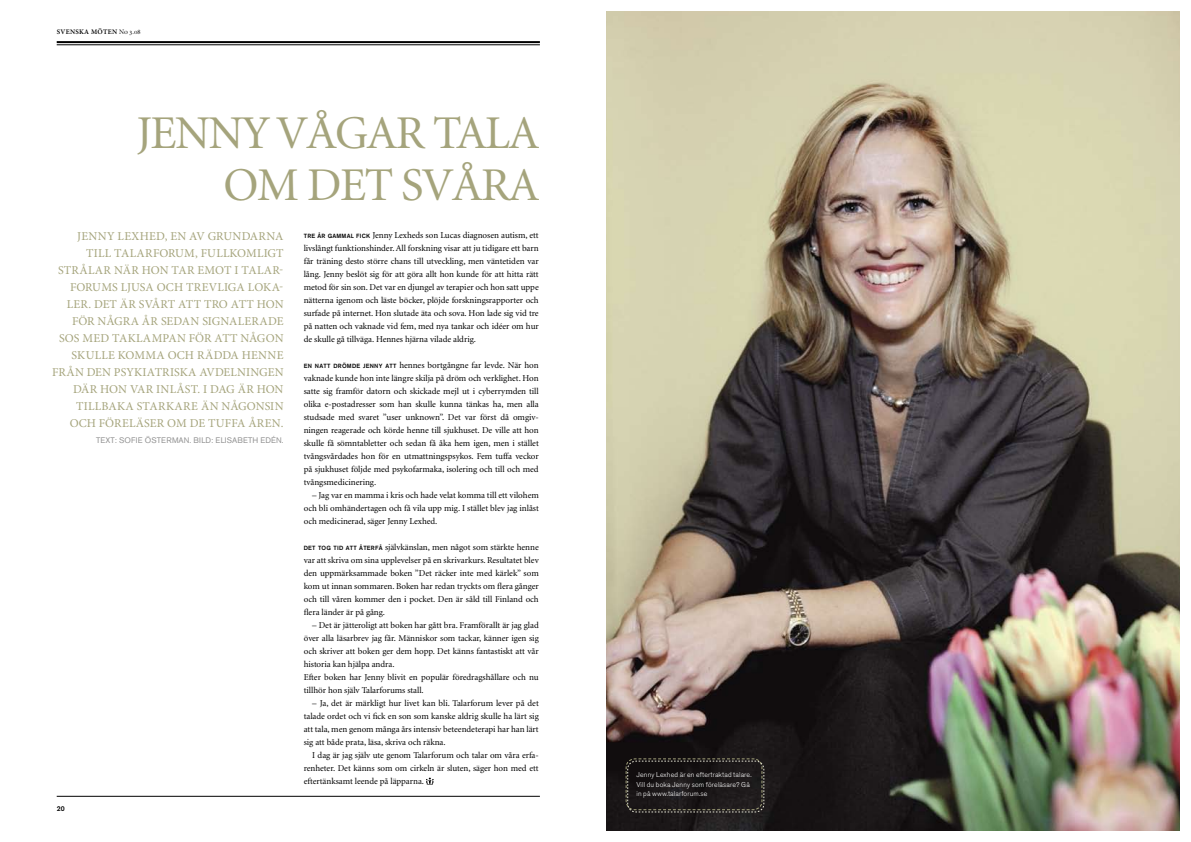
<style>
.page{position:relative;width:1191px;height:842px;background:#fff}
.page>*{position:absolute;margin:0;border:0;box-sizing:border-box;transform-origin:0 0}
.t1{font:47px/51.4px "Minion";letter-spacing:-.03em;color:#a5a47c;text-align:right}
.t2{font:12px/17px "Minion Pro";letter-spacing:.01em;color:#a5a47c;text-align:right}
.t3{font:9px/13px "Minion";letter-spacing:-.005em;color:#000;text-align:justify}
.t4{font:8px "Akzidenz Grotesk BE";color:#939393}
.t5{font:300 7px/9.5px "Akzidenz Grotesk BE";letter-spacing:.02em;color:#fff}
.t6{font:600 7px "Minion Pro";letter-spacing:.04em;color:#000}
.t7{font:500 7px "Akzidenz Grotesk BE";color:#000}
.s1{font-family:"Minion Display Regular SC";font-weight:400}
.s2{font-family:"Akzidenz Grotesk BE";font-weight:500;font-size:6px}
</style>
<div class="page">
<svg style="left:426px;top:778px;width:8px;height:7px"></svg>
<img style="left:607px;top:11px;width:572px;height:820px">
<hr style="left:57px;top:41px;width:483px;height:2px;background:#000">
<hr style="left:57px;top:44px;width:483px;height:1px;background:#000">
<hr style="left:57px;top:796px;width:483px;height:1px;background:#000">
<svg style="left:625px;top:758px;width:139px;height:55px;background:#221e1e"></svg>
<p class="t6" style="left:57px;top:27px;width:86px">SVENSKA MÖTEN <span class="s1">No 3.08</span></p>
<h1 class="t1" style="left:136px;top:109px;width:404px">Jenny vågar tala om det svåra</h1>
<h2 class="t2" style="left:77px;top:228px;width:208px">JENNY LEXHED, EN AV GRUNDARNA</h2>
<h2 class="t2" style="left:86px;top:245px;width:199px">TILL TALARFORUM, FULLKOMLIGT</h2>
<h2 class="t2" style="left:58px;top:262px;width:227px">STRÅLAR NÄR HON TAR EMOT I TALAR-</h2>
<h2 class="t2" style="left:70px;top:279px;width:215px">FORUMS LJUSA OCH TREVLIGA LOKA-</h2>
<h2 class="t2" style="left:67px;top:296px;width:218px">LER. DET ÄR SVÅRT ATT TRO ATT HON</h2>
<h2 class="t2" style="left:72px;top:313px;width:213px">FÖR NÅGRA ÅR SEDAN SIGNALERADE</h2>
<h2 class="t2" style="left:59px;top:330px;width:8px">SOS</h2>
<p class="t3" style="left:304px;top:229px;width:236px"><span class="s2">TRE ÅR GAMMAL FICK</span> Jenny Lexheds son Lucas diagnosen autism, ett livslångt funktionshinder. All forskning visar att ju tidigare ett barn får träning desto större chans till utveckling, men väntetiden var lång. Jenny beslöt sig för att göra allt hon kunde för att hitta rätt metod för sin son. Det var en djungel av terapier och hon satt uppe nätterna igenom och läste böcker, plöjde forskningsrapporter och surfade på internet. Hon slutade äta och sova. Hon lade sig vid tre på natten och vaknade vid fem, med nya tankar och idéer om hur de skulle gå tillväga. Hennes hjärna vilade aldrig.</p>
<p class="t3" style="left:304px;top:359px;width:236px"><span class="s2">EN NATT DRÖMDE JENNY ATT</span> hennes bortgångne far levde. När hon vaknade kunde hon inte längre skilja på dröm och verklighet. Hon satte sig framför datorn och skickade mejl ut i cyberrymden till olika e-postadresser som han skulle kunna tänkas ha, men alla studsade med svaret ”user unknown”. Det var först då omgiv&shy;ningen reagerade och körde henne till sjukhuset. De ville att hon skulle få sömntabletter och sedan få åka hem igen, men i stället tvångsvårdades hon för en utmattningspsykos. Fem tuffa veckor på sjukhuset följde med psykofarmaka, isolering och till och med tvångsmedicinering.</p>
<p class="t3" style="left:304px;top:489px;width:236px;text-indent:9px">– Jag var en mamma i kris och hade velat komma till ett vilohem och bli omhändertagen och få vila upp mig. I stället blev jag inlåst och medicinerad, säger Jenny Lexhed.</p>
<p class="t3" style="left:304px;top:541px;width:237px"><span class="s2">DET TOG TID ATT ÅTERFÅ</span> självkänslan, men något som stärkte henne var att skriva om sina upplevelser på en skrivarkurs. Resultatet blev den uppmärksammade boken ”Det räcker inte med kärlek” som kom ut innan sommaren. Boken har redan tryckts om flera gånger och till våren kommer den i pocket. Den är såld till Finland och flera länder är på gång.</p>
<p class="t3" style="left:304px;top:619px;width:236px;text-align:left;text-indent:9px">– Det är jätteroligt att boken har gått bra. Framförallt är jag glad över alla läsarbrev jag får. Människor som tackar, känner igen sig och skriver att boken ger dem hopp. Det känns fantastiskt att vår historia kan hjälpa andra.<br>Efter boken har Jenny blivit en populär föredragshållare och nu tillhör hon själv Talarforums stall.</p>
<p class="t3" style="left:304px;top:697px;width:236px;text-indent:9px">– Ja, det är märkligt hur livet kan bli. Talarforum lever på det talade ordet och vi fick en son som kanske aldrig skulle ha lärt sig att tala, men genom många års intensiv beteendeterapi har han lärt sig att både prata, läsa, skriva och räkna.</p>
<p class="t3" style="left:304px;top:749px;width:236px;text-indent:9px">I dag är jag själv ute genom Talarforum och talar om våra erfa&shy;renheter. Det känns som om cirkeln är sluten, säger hon med ett eftertänksamt leende på läpparna.</p>
<h2 class="t2" style="left:52px;top:330px;width:233px">MED TAKLAMPAN FÖR ATT NÅGON<br>SKULLE KOMMA OCH RÄDDA HENNE<br>FRÅN DEN PSYKIATRISKA AVDELNINGEN<br>DÄR HON VAR INLÅST. I DAG ÄR HON<br>TILLBAKA STARKARE ÄN NÅGONSIN<br>OCH FÖRELÄSER OM DE TUFFA ÅREN.</h2>
<p class="t4" style="left:96px;top:436px;width:189px">Text: SOFIE ÖSTERMAN. bild: ELISABETH EDÉN.</p>
<p class="t7" style="left:57px;top:804px;width:10px">20</p>
<p class="t5" style="left:636px;top:770px;width:117px">Jenny Lexhed är en eftertraktad talare.<br>Vill du boka Jenny som föreläsare? Gå in på www.talarforum.se</p>
</div>
